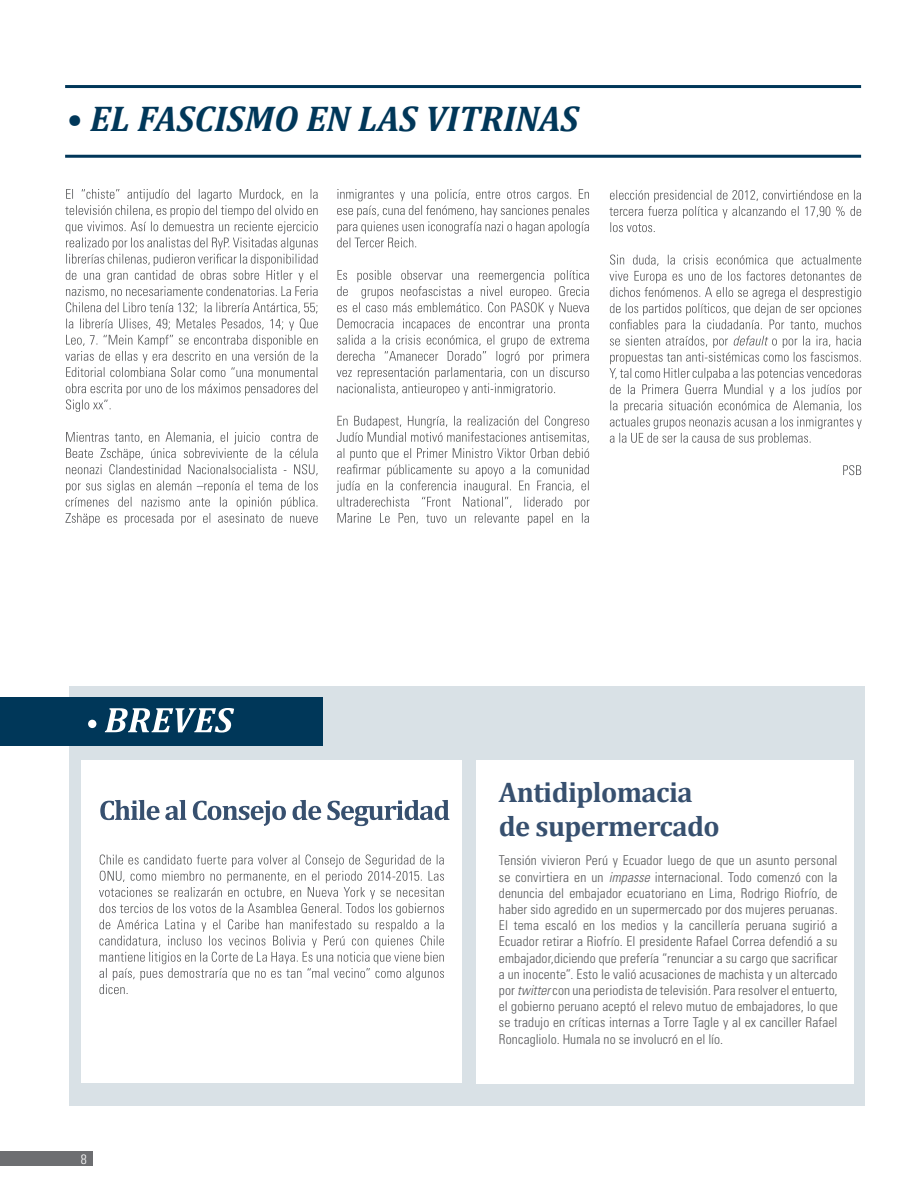
<style>
.page{position:relative;width:918px;height:1188px;background:#fff}
.page>*{position:absolute;margin:0;border:0;box-sizing:border-box;transform-origin:0 0}
.t1{font:italic 700 36px "Cambria";color:#003759}
.t2{font:700 28.5px/34.2px "Cambria";letter-spacing:-.02em;color:#37506f}
.t3{font:300 condensed 13.5px/16.2px "Univers LT Std";letter-spacing:.01em;color:#58595b;text-align:justify}
.t4{font:300 condensed 13.5px "Univers LT Std";color:#fff}
.s1{font-weight:400}
.s2{font-style:italic}
</style>
<div class="page">
<div style="left:0;top:1151px;width:93px;height:15px;background:#6d6e71"></div>
<hr style="left:65px;top:85px;width:796px;height:3px;background:#003759">
<hr style="left:65px;top:155px;width:796px;height:3px;background:#003759">
<svg style="left:65px;top:432px;width:253px;height:93px"></svg>
<svg style="left:66px;top:383px;width:251px;height:29px"></svg>
<svg style="left:65px;top:189px;width:253px;height:188px"></svg>
<svg style="left:337px;top:416px;width:253px;height:109px"></svg>
<svg style="left:337px;top:270px;width:252px;height:126px"></svg>
<svg style="left:337px;top:189px;width:252px;height:58px"></svg>
<svg style="left:843px;top:465px;width:18px;height:10px"></svg>
<svg style="left:609px;top:255px;width:253px;height:190px"></svg>
<svg style="left:610px;top:190px;width:251px;height:42px"></svg>
<div style="left:69px;top:687px;width:796px;height:419px;background:#d9e1e6"></div>
<div style="left:0;top:697px;width:322px;height:49px;background:#003759"></div>
<svg style="left:88px;top:708px;width:146px;height:25px"></svg>
<div style="left:477px;top:761px;width:377px;height:323px;background:#fff"></div>
<div style="left:82px;top:761px;width:380px;height:322px;background:#fff"></div>
<svg style="left:99px;top:854px;width:345px;height:140px"></svg>
<svg style="left:100px;top:800px;width:349px;height:26px"></svg>
<hr style="left:917px;top:697px;width:1px;height:49px;background:#003759">
<h1 class="t1" style="left:66px;top:93px;width:514px"><span class="s1">•</span> EL FASCISMO EN LAS VITRINAS</h1>
<h2 class="t2" style="left:499px;top:774px;width:222px">Antidiplomacia de supermercado</h2>
<p class="t4" style="left:81px;top:1151px;width:14px">8<sub>1</sub></p>
<p class="t3" style="left:499px;top:853px;width:340px">Tensión vivieron Perú y Ecuador luego de que un asunto personal se convirtiera en un <span class="s2">impasse</span> internacional. Todo comenzó con la denuncia del embajador ecuatoriano en Lima, Rodrigo Riofrío, de haber sido agredido en un supermercado por dos mujeres peruanas.<br>El tema escaló en los medios y la cancillería peruana sugirió a Ecuador retirar a Riofrío. El presidente Rafael Correa defendió a su embajador,diciendo que prefería “renunciar a su cargo que sacrificar a un inocente”. Esto le valió acusaciones de machista y un altercado por <span class="s2">twitter</span>con una periodista de televisión. Para resolver el entuerto, el gobierno peruano aceptó el relevo mutuo de embajadores, lo que se tradujo en críticas internas a Torre Tagle y al ex canciller Rafael Roncagliolo. Humala no se involucró en el lío.</p>
</div>
